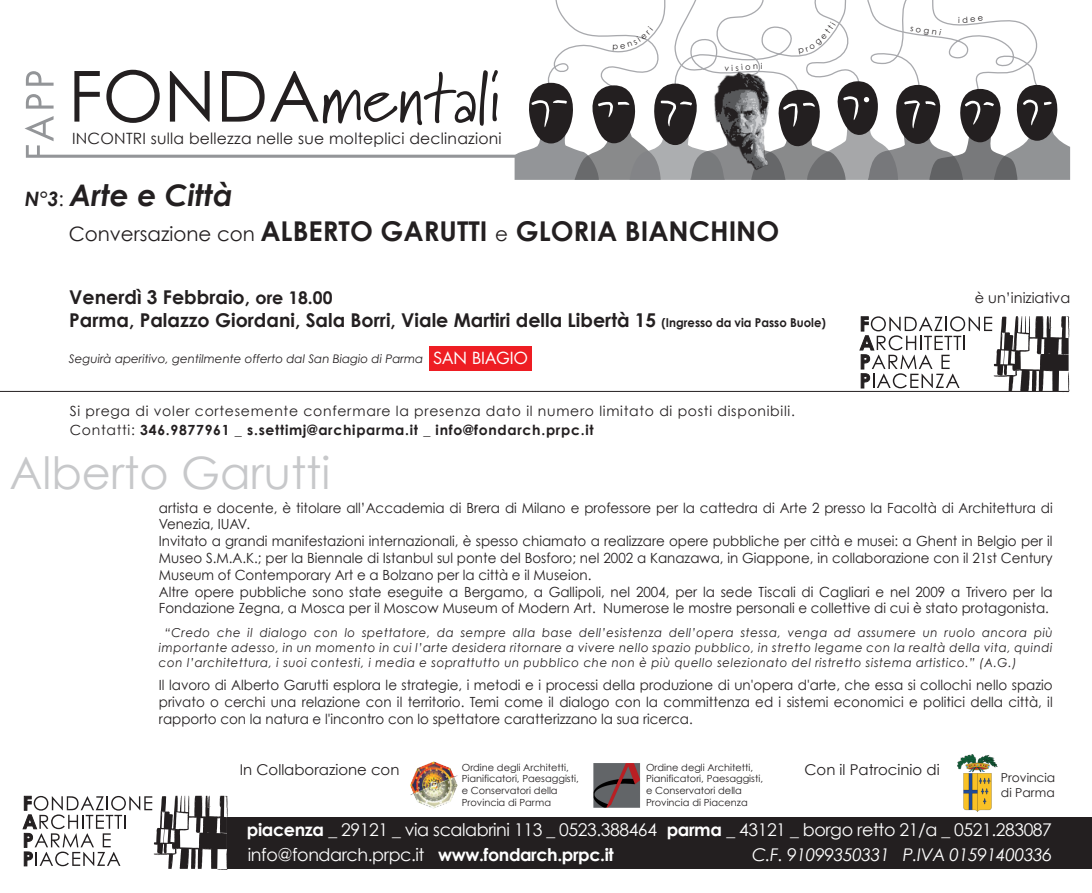
<style>
.page{position:relative;width:1092px;height:893px;background:#fff}
.page>*{position:absolute;margin:0;border:0;box-sizing:border-box;transform-origin:0 0}
.t1{font:70.35px "Marydale";color:#231f20}
.t2{font:44.62px "Century Gothic";color:#c7c8ca}
.t3{font:italic 700 29.75px "Century Gothic";color:#231f20}
.t4{font:700 27.3px "Century Gothic";color:#231f20}
.t5{font:700 19.07px/22.8px "Century Gothic";color:#231f20}
.t6{font:17.5px/24.5px "Century Gothic";letter-spacing:-.025em;color:#fff}
.t7{font:italic 17.5px "Century Gothic";letter-spacing:-.025em;color:#fff}
.t8{font:15.58px "Century Gothic";letter-spacing:.015em;color:#231f20}
.t9{font:14.88px "Century Gothic";color:#231f20}
.t10{font:14.53px "Century Gothic";color:#231f20}
.t11{font:14px/16.8px "Century Gothic";color:#231f20;scale:.96 1}
.t12{font:14px/19.2px "Century Gothic";letter-spacing:.05em;color:#231f20}
.t13{font:italic 12.25px/14.7px "Century Gothic";letter-spacing:.05em;color:#231f20;text-align:justify;scale:.96 1}
.t14{font:12.25px/14.7px "Century Gothic";color:#231f20}
.t15{font:italic 11.9px "Century Gothic";color:#231f20}
.t16{font:9.8px/11.7px "Century Gothic";color:#231f20}
.s1{font-family:"Century Gothic"}
.s2{font-size:19.78px}
.s3{font-weight:400;font-style:normal;font-size:19.78px}
.s4{font-weight:400;font-size:19.78px}
.s5{font-size:17.5px}
.s6{font-size:12.25px}
.s7{font-family:"Futura";font-style:normal;font-size:16.28px;color:#fff}
.s8{font-weight:700}
</style>
<div class="page">
<div style="left:227px;top:817px;width:864px;height:52px;background:#231f20"></div>
<img style="left:593px;top:763px;width:48px;height:45px">
<img style="left:410px;top:761px;width:47px;height:48px">
<div style="left:429px;top:346px;width:102px;height:24px;background:#ee1d23"></div>
<img style="left:957px;top:754px;width:40px;height:57px">
<svg style="left:22px;top:796px;width:206px;height:74px"></svg>
<hr style="left:0;top:391px;width:1068px;height:1px;background:#231f20">
<svg style="left:859px;top:316px;width:211px;height:76px"></svg>
<svg style="left:25px;top:0;width:1044px;height:180px"></svg>
<h1 class="t1" style="left:68px;top:56px;width:434px"><span class="s1">FONDA</span>mentali</h1>
<p class="t8" style="left:72px;top:129px;width:431px">INCONTRI sulla bellezza nelle sue molteplici declinazioni</p>
<h3 class="t3" style="left:25px;top:176px;width:209px"><span class="s2">N°3</span><span class="s3">:</span> Arte e Città</h3>
<h3 class="t4" style="left:69px;top:214px;width:712px"><span class="s4">Conversazione con</span> ALBERTO GARUTTI <span class="s4">e</span> GLORIA BIANCHINO</h3>
<h3 class="t5" style="left:69px;top:285px;width:758px">Venerdì 3 Febbraio, <span class="s5">ore 18.00<br></span>Parma, Palazzo Giordani, Sala Borri, Viale Martiri della Libertà 15 <span class="s6">(Ingresso da via Passo Buole)</span></h3>
<p class="t15" style="left:69px;top:352px;width:460px">Seguirà aperitivo, gentilmente offerto dal San Biagio di Parma <span class="s7">SAN BIAGIO</span></p>
<p class="t12" style="left:70px;top:401px;width:726px">Si prega di voler cortesemente confermare la presenza dato il numero limitato di posti disponibili.<br>Contatti: <span class="s8">346.9877961</span> _ <span class="s8">s.settimj@archiparma.it</span> _ <span class="s8">info@fondarch.prpc.it</span></p>
<h2 class="t2" style="left:9px;top:445px;width:322px">Alberto Garutti</h2>
<p class="t10" style="left:974px;top:288px;width:97px">è un’iniziativa</p>
<p class="t11" style="left:159px;top:499px;width:932px">artista e docente, è titolare all’Accademia di Brera di Milano e professore per la cattedra di Arte 2 presso la Facoltà di Architettura di Venezia, IUAV.<br>Invitato a grandi manifestazioni internazionali, è spesso chiamato a realizzare opere pubbliche per città e musei: a Ghent in Belgio per il Museo S.M.A.K.; per la Biennale di Istanbul sul ponte del Bosforo; nel 2002 a Kanazawa, in Giappone, in collaborazione con il 21st Century Museum of Contemporary Art e a Bolzano per la città e il Museion.<br>Altre opere pubbliche sono state eseguite a Bergamo, a Gallipoli, nel 2004, per la sede Tiscali di Cagliari e nel 2009 a Trivero per la Fondazione Zegna, a Mosca per il Moscow Museum of Modern Art. Numerose le mostre personali e collettive di cui è stato protagonista.</p>
<p class="t13" style="left:159px;top:625px;width:932px;text-indent:6px">“Credo che il dialogo con lo spettatore, da sempre alla base dell’esistenza dell’opera stessa, venga ad assumere un ruolo ancora più importante adesso, in un momento in cui l’arte desidera ritornare a vivere nello spazio pubblico, in stretto legame con la realtà della vita, quindi con l’architettura, i suoi contesti, i media e soprattutto un pubblico che non è più quello selezionato del ristretto sistema artistico.” (A.G.)</p>
<p class="t11" style="left:159px;top:677px;width:932px;text-align:justify">Il lavoro di Alberto Garutti esplora le strategie, i metodi e i processi della produzione di un'opera d'arte, che essa si collochi nello spazio privato o cerchi una relazione con il territorio. Temi come il dialogo con la committenza ed i sistemi economici e politici della città, il rapporto con la natura e l'incontro con lo spettatore caratterizzano la sua ricerca.</p>
<p class="t16" style="left:462px;top:761px;width:118px">Ordine degli Architetti,<br>Pianificatori, Paesaggisti, e Conservatori della<br>Provincia di Parma</p>
<p class="t16" style="left:646px;top:761px;width:118px">Ordine degli Architetti,<br>Pianificatori, Paesaggisti, e Conservatori della<br>Provincia di Piacenza</p>
<p class="t9" style="left:240px;top:760px;width:161px">In Collaborazione con</p>
<p class="t9" style="left:804px;top:760px;width:137px">Con il Patrocinio di</p>
<p class="t14" style="left:1000px;top:770px;width:56px">Provincia di Parma</p>
<p class="t6" style="left:247px;top:817px;width:806px"><span class="s8">piacenza</span> _ 29121 _ via scalabrini 113 _ 0523.388464 <span class="s8">parma</span> _ 43121 _ borgo retto 21/a _ 0521.283087 info@fondarch.prpc.it <span class="s8">www.fondarch.prpc.it</span></p>
<p class="t7" style="left:752px;top:844px;width:302px">C.F. 91099350331 P.IVA 01591400336</p>
</div>
